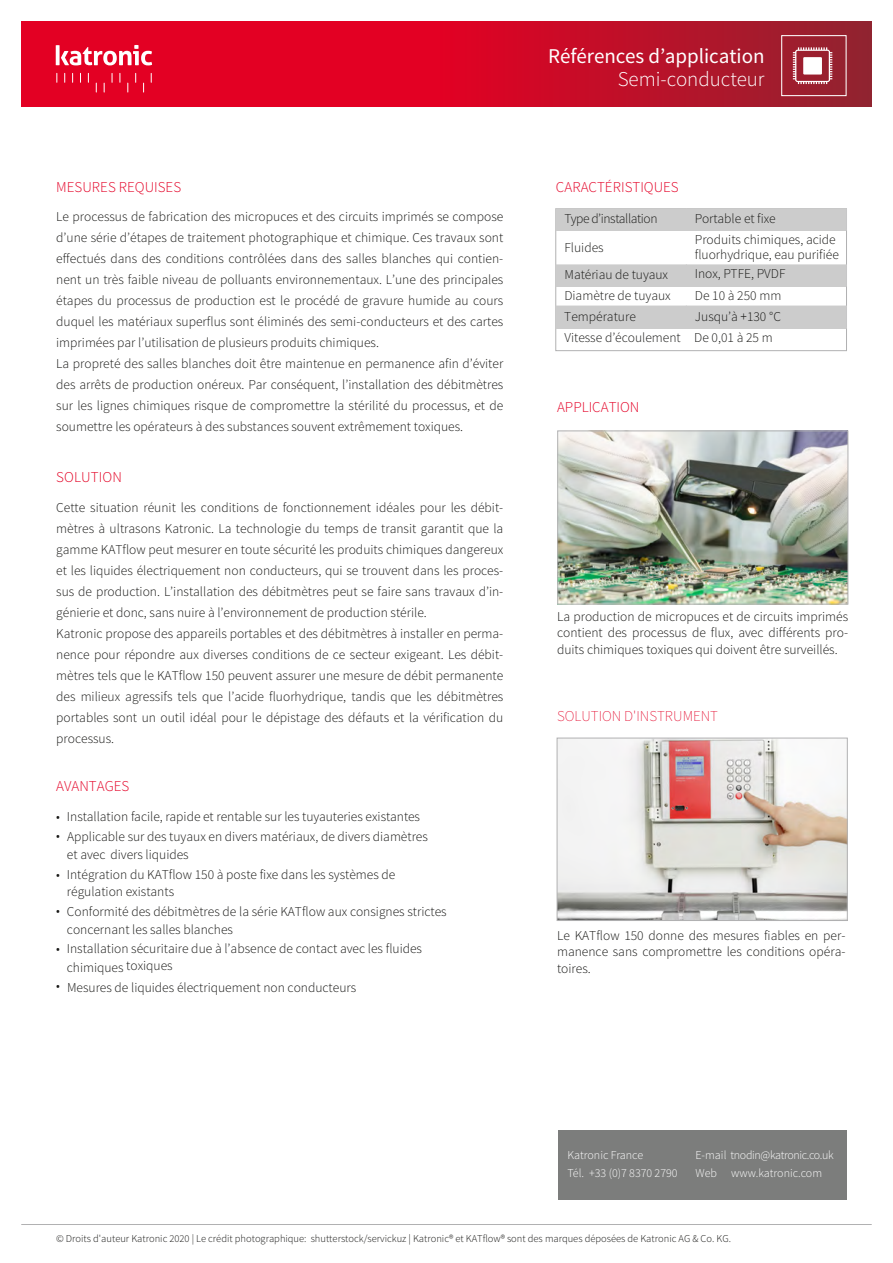
<style>
.page{position:relative;width:893px;height:1263px;background:#fff}
.page>*{position:absolute;margin:0;border:0;box-sizing:border-box;transform-origin:0 0}
.t1{font:21px/22.5px "Source Sans Pro";color:#fff;text-align:right}
.t2{font:300 15px "Source Sans Pro";color:#e40026}
.t3{font:200 15px "Source Sans Pro";color:#e40026}
.t4{font:300 15px "Source Sans Pro";letter-spacing:.01em;color:#e30023}
.t5{font:300 13.5px/21px "Source Sans Pro";color:#171715}
.t6{font:300 13.5px "Source Sans Pro";letter-spacing:-.03em;color:#171715}
.t7{font:300 12px/18px "Source Sans Pro";color:#fff}
.t8{font:300 10.5px "Source Sans Pro";color:#171715}
.s1{font-weight:300}
</style>
<div class="page">
<hr style="left:21px;top:1224px;width:851px;height:1px;background:#b1b1b2">
<div style="left:556px;top:209px;width:290px;height:142px;border:1px solid #b1b1b2"></div>
<div style="left:556px;top:209px;width:130px;height:21px;background:#ccc"></div>
<div style="left:556px;top:265px;width:130px;height:21px;background:#ccc"></div>
<div style="left:556px;top:306px;width:130px;height:22px;background:#ccc"></div>
<div style="left:686px;top:209px;width:160px;height:21px;background:#ccc"></div>
<div style="left:686px;top:265px;width:160px;height:21px;background:#ccc"></div>
<div style="left:686px;top:306px;width:160px;height:22px;background:#ccc"></div>
<svg style="left:21px;top:22px;width:851px;height:85px;background:#ce0926"></svg>
<svg style="left:56px;top:45px;width:96px;height:20px"></svg>
<svg style="left:793px;top:47px;width:39px;height:37px"></svg>
<div style="left:781px;top:35px;width:66px;height:61px;border:1px solid #fff"></div>
<img style="left:560px;top:433px;width:286px;height:169px">
<div style="left:558px;top:431px;width:290px;height:173px;border:1px solid #b1b1b2"></div>
<img style="left:559px;top:740px;width:286px;height:178px">
<div style="left:557px;top:738px;width:290px;height:182px;border:1px solid #b1b1b2"></div>
<div style="left:558px;top:1130px;width:289px;height:70px;background:#7c7d7c"></div>
<p class="t1" style="left:548px;top:45px;width:218px">Références d’application<br><span class="s1">Semi-conducteur</span></p>
<p class="t2" style="left:56px;top:177px;width:126px">MESURES REQUISES</p>
<p class="t2" style="left:556px;top:178px;width:124px">CARACTÉRISTIQUES</p>
<p class="t5" style="left:56px;top:206px;width:449px;text-align:justify">Le processus de fabrication des micropuces et des circuits imprimés se compose d’une série d’étapes de traitement photographique et chimique. Ces travaux sont effectués dans des conditions contrôlées dans des salles blanches qui contien&shy;nent un très faible niveau de polluants environnementaux. L’une des principales étapes du processus de production est le procédé de gravure humide au cours duquel les matériaux superflus sont éliminés des semi-conducteurs et des cartes imprimées par l’utilisation de plusieurs produits chimiques.</p>
<p class="t6" style="left:564px;top:210px;width:95px">Type d’installation</p>
<p class="t5" style="left:695px;top:208px;width:82px">Portable et fixe</p>
<p class="t5" style="left:564px;top:238px;width:41px">Fluides</p>
<p class="t5" style="left:695px;top:232px;width:146px;line-height:15px">Produits chimiques, acide fluorhydrique, eau purifiée</p>
<p class="t5" style="left:564px;top:264px;width:105px">Matériau de tuyaux</p>
<p class="t5" style="left:695px;top:263px;width:92px">Inox, PTFE, PVDF</p>
<p class="t5" style="left:564px;top:285px;width:108px">Diamètre de tuyaux</p>
<p class="t5" style="left:695px;top:285px;width:88px">De 10 à 250 mm</p>
<p class="t5" style="left:564px;top:306px;width:73px">Température</p>
<p class="t5" style="left:564px;top:306px;width:218px;text-indent:131px">Jusqu’à +130 °C<br>Vitesse d’écoulement De 0,01 à 25 m</p>
<p class="t5" style="left:56px;top:353px;width:449px;text-align:justify">La propreté des salles blanches doit être maintenue en permanence afin d’éviter des arrêts de production onéreux. Par conséquent, l’installation des débitmètres sur les lignes chimiques risque de compromettre la stérilité du processus, et de</p>
<p class="t5" style="left:56px;top:416px;width:408px">soumettre les opérateurs à des substances souvent extrêmement toxiques.</p>
<p class="t4" style="left:56px;top:468px;width:67px">SOLUTION</p>
<p class="t5" style="left:56px;top:497px;width:449px">Cette situation réunit les conditions de fonctionnement idéales pour les débit&shy;mètres à ultrasons Katronic. La technologie du temps de transit garantit que la gamme KATflow peut mesurer en toute sécurité les produits chimiques dangereux et les liquides électriquement non conducteurs, qui se trouvent dans les proces&shy;sus de production. L’installation des débitmètres peut se faire sans travaux d’in&shy;génierie et donc, sans nuire à l’environnement de production stérile.<br>Katronic propose des appareils portables et des débitmètres à installer en perma&shy;nence pour répondre aux diverses conditions de ce secteur exigeant. Les débit&shy;mètres tels que le KATflow 150 peuvent assurer une mesure de débit permanente des milieux agressifs tels que l’acide fluorhydrique, tandis que les débitmètres portables sont un outil idéal pour le dépistage des défauts et la vérification du</p>
<p class="t5" style="left:56px;top:728px;width:59px">processus.</p>
<p class="t2" style="left:56px;top:777px;width:75px">AVANTAGES</p>
<p class="t5" style="left:56px;top:806px;width:365px">• Installation facile, rapide et rentable sur les tuyauteries existantes</p>
<p class="t5" style="left:67px;top:828px;width:362px;line-height:17.9px;text-indent:-11px">• Applicable sur des tuyaux en divers matériaux, de divers diamètres et avec divers liquides</p>
<p class="t5" style="left:67px;top:866px;width:330px;line-height:17.4px;text-indent:-11px">• Intégration du KATflow 150 à poste fixe dans les systèmes de régulation existants</p>
<p class="t5" style="left:67px;top:903px;width:381px;line-height:17.9px;text-indent:-11px">• Conformité des débitmètres de la série KATflow aux consignes strictes concernant les salles blanches</p>
<p class="t5" style="left:67px;top:938px;width:357px;line-height:19.4px;text-indent:-11px">• Installation sécuritaire due à l’absence de contact avec les fluides chimiques toxiques</p>
<p class="t5" style="left:56px;top:977px;width:302px">• Mesures de liquides électriquement non conducteurs</p>
<p class="t2" style="left:557px;top:398px;width:84px">APPLICATION</p>
<p class="t5" style="left:557px;top:608px;width:293px;line-height:16.5px;text-align:justify">La production de micropuces et de circuits imprimés contient des processus de flux, avec différents pro&shy;duits chimiques toxiques qui doivent être surveillés.</p>
<p class="t3" style="left:557px;top:706px;width:163px">SOLUTION D'INSTRUMENT</p>
<p class="t5" style="left:557px;top:927px;width:290px;line-height:16.5px;text-align:justify">Le KATflow 150 donne des mesures fiables en per&shy;manence sans compromettre les conditions opéra&shy;toires.</p>
<p class="t7" style="left:567px;top:1146px;width:112px">Katronic France<br>Tél. +33 (0)7 8370 2790</p>
<p class="t7" style="left:695px;top:1145px;width:140px">E-mail tnodin@katronic.co.uk<br>Web www.katronic.com</p>
<p class="t8" style="left:56px;top:1232px;width:676px">© Droits d'auteur Katronic 2020 | Le crédit photographique: shutterstock/servickuz | Katronic® et KATflow® sont des marques déposées de Katronic AG &amp; Co. KG.</p>
</div>
